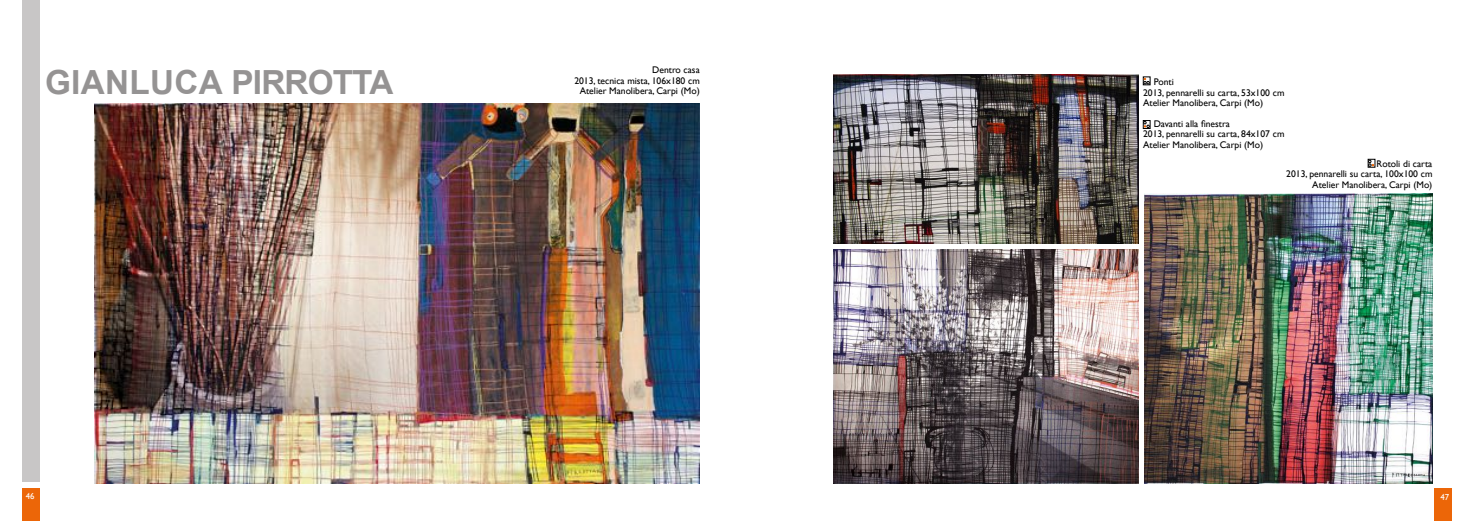
<style>
.page{position:relative;width:1474px;height:521px;background:#fff}
.page>*{position:absolute;margin:0;border:0;box-sizing:border-box;transform-origin:0 0}
.t1{font:700 33.25px "Arial";letter-spacing:-.005em;color:#959393}
.t2{font:9.62px/10.5px "Gill Sans";color:#000;text-align:right}
.t3{font:8.75px "Gill Sans";color:#fff}
</style>
<div class="page">
<div style="left:22px;top:0;width:18px;height:482px;background:#c8c6c6"></div>
<div style="left:22px;top:489px;width:18px;height:32px;background:#ec6608"></div>
<div style="left:1434px;top:489px;width:17px;height:32px;background:#ec6608"></div>
<img style="left:833px;top:75px;width:305px;height:168px">
<img style="left:94px;top:103px;width:605px;height:380px">
<img style="left:1144px;top:194px;width:288px;height:290px">
<img style="left:833px;top:249px;width:305px;height:235px">
<div style="left:1143px;top:77px;width:7px;height:8px;border:1px solid #000"></div>
<svg style="left:1143px;top:78px;width:6px;height:6px"></svg>
<div style="left:1143px;top:120px;width:7px;height:9px;border:1px solid #000"></div>
<svg style="left:1143px;top:121px;width:6px;height:7px"></svg>
<div style="left:1367px;top:159px;width:8px;height:8px;border:1px solid #000"></div>
<svg style="left:1368px;top:160px;width:6px;height:6px"></svg>
<h1 class="t1" style="left:45px;top:64px;width:350px">GIANLUCA PIRROTTA</h1>
<p class="t2" style="left:574px;top:64px;width:127px">Dentro casa<br>2013, tecnica mista, 106x180 cm<br>Atelier Manolibera, Carpi (Mo)</p>
<p class="t2" style="left:1143px;top:76px;width:143px;text-align:left;text-indent:11px">Ponti<br>2013, pennarelli su carta, 53x100 cm<br>Atelier Manolibera, Carpi (Mo)</p>
<p class="t2" style="left:1143px;top:118px;width:143px;text-align:left;text-indent:11px">Davanti alla finestra<br>2013, pennarelli su carta, 84x107 cm<br>Atelier Manolibera, Carpi (Mo)</p>
<p class="t2" style="left:1286px;top:158px;width:148px">Rotoli di carta<br>2013, pennarelli su carta, 100x100 cm<br>Atelier Manolibera, Carpi (Mo)</p>
<p class="t3" style="left:26px;top:491px;width:10px">46</p>
<p class="t3" style="left:1440px;top:492px;width:10px">47</p>
</div>
